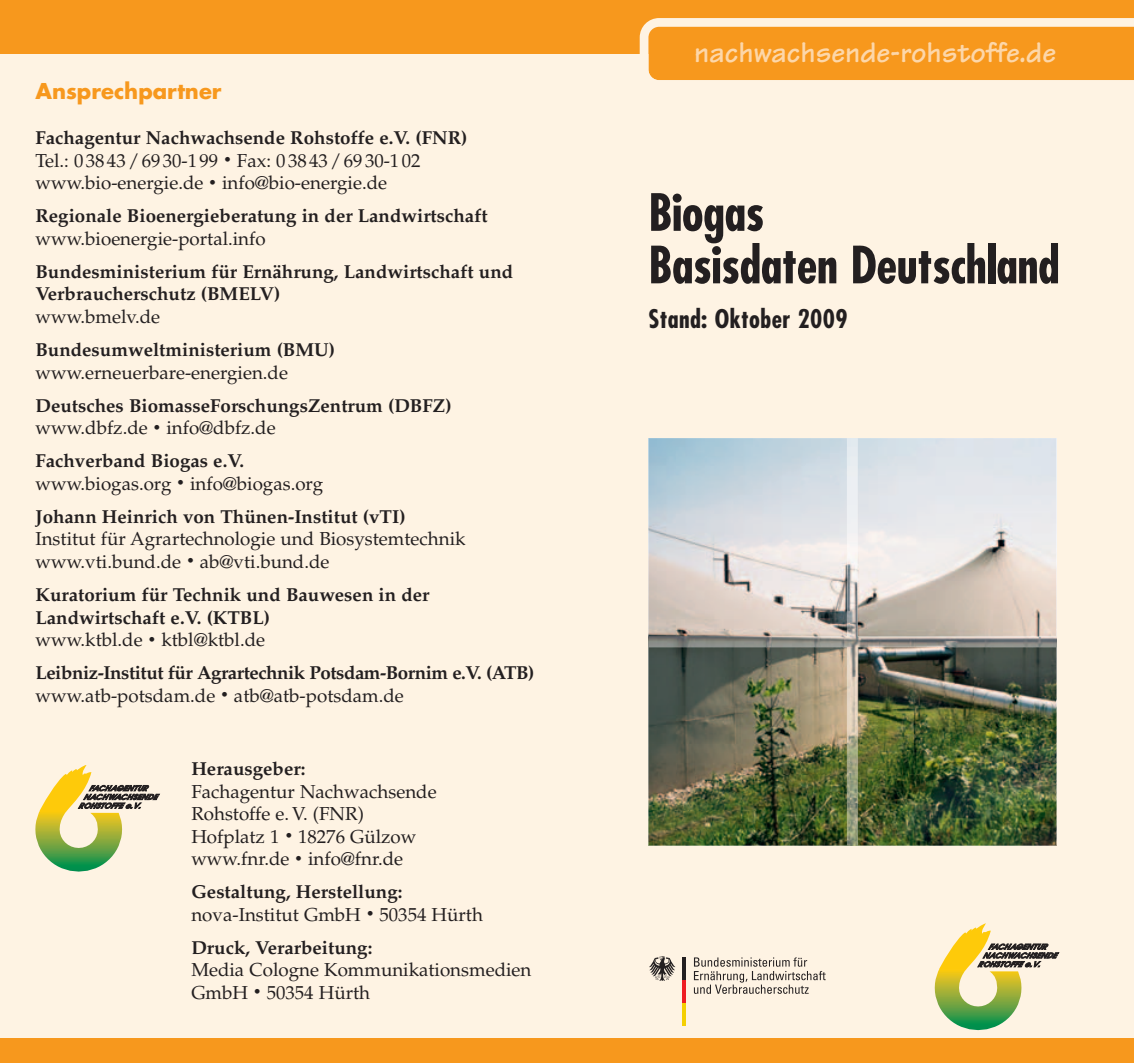
<style>
.page{position:relative;width:1134px;height:1063px;background:#fff}
.page>*{position:absolute;margin:0;border:0;box-sizing:border-box;transform-origin:0 0}
.t1{font:700 condensed 50px/52.5px "Futura";letter-spacing:-.01em;color:#231f20}
.t2{font:700 30px "Tekton";color:#fdd7a9}
.t3{font:700 condensed 25px "Futura";letter-spacing:.015em;color:#231f20}
.t4{font:700 21.25px "Futura";color:#f7981d}
.t5{font:18.75px/22.5px "Palatino";color:#231f20}
.t6{font:700 18.75px/22.5px "Palatino";color:#231f20}
.t7{font:700 18.75px/22.5px "Palatino";letter-spacing:-.025em;color:#231f20}
.s1{font-weight:700}
.s2{font-size:13.75px}
.s3{font-weight:400}
.s4{font-weight:400;font-size:13.75px}
</style>
<div class="page">
<div style="left:567px;top:0;width:567px;height:1063px;background:#fef3e3"></div>
<div style="left:567px;top:0;width:567px;height:53px;background:#f7981d"></div>
<img style="left:648px;top:438px;width:408px;height:408px">
<svg style="left:640px;top:18px;width:494px;height:62px"></svg>
<div style="left:567px;top:1038px;width:567px;height:25px;background:#f7981d"></div>
<svg style="left:955px;top:923px;width:36px;height:20px"></svg>
<svg style="left:935px;top:943px;width:124px;height:87px"></svg>
<hr style="left:682px;top:1003px;width:4px;height:22px;background:#f4cf02">
<hr style="left:682px;top:980px;width:4px;height:23px;background:#ee1d23">
<hr style="left:682px;top:957px;width:4px;height:23px;background:#231f20">
<svg style="left:649px;top:956px;width:26px;height:25px"></svg>
<svg style="left:694px;top:957px;width:132px;height:37px"></svg>
<div style="left:0;top:0;width:588px;height:1063px;background:#fef3e3"></div>
<div style="left:0;top:0;width:588px;height:53px;background:#f7981d"></div>
<div style="left:0;top:1038px;width:588px;height:25px;background:#f7981d"></div>
<svg style="left:55px;top:765px;width:67px;height:20px"></svg>
<svg style="left:35px;top:785px;width:125px;height:87px"></svg>
<p class="t4" style="left:35px;top:81px;width:188px">Ansprechpartner</p>
<p class="t5" style="left:35px;top:129px;width:434px"><span class="s1">Fachagentur Nachwachsende Rohstoffe e.V. (FNR)<br></span>Tel.: 0 38 43 / 69 30-1 99 <span class="s2">•</span> Fax: 0 38 43 / 69 30-1 02 www.bio-energie.de <span class="s2">•</span> info@bio-energie.de</p>
<p class="t6" style="left:35px;top:207px;width:454px">Regionale Bioenergieberatung in der Landwirtschaft</p>
<p class="t5" style="left:35px;top:229px;width:232px">www.bioenergie-portal.info</p>
<p class="t6" style="left:35px;top:262px;width:479px">Bundesministerium für Ernährung, Landwirtschaft und<br>Verbraucherschutz (BMELV)</p>
<p class="t5" style="left:35px;top:307px;width:126px">www.bmelv.de</p>
<p class="t6" style="left:35px;top:341px;width:301px">Bundesumweltministerium (BMU)</p>
<p class="t5" style="left:35px;top:363px;width:254px">www.erneuerbare-energien.de</p>
<p class="t6" style="left:35px;top:396px;width:418px">Deutsches BiomasseForschungsZentrum (DBFZ) <span class="s3">www.dbfz.de</span> <span class="s4">•</span> <span class="s3">info@dbfz.de</span></p>
<p class="t5" style="left:35px;top:452px;width:289px"><span class="s1">Fachverband Biogas e.V. </span>www.biogas.org <span class="s2">•</span> info@biogas.org</p>
<p class="t6" style="left:35px;top:507px;width:372px">Johann Heinrich von Thünen-Institut (vTI)</p>
<p class="t5" style="left:35px;top:530px;width:432px">Institut für Agrartechnologie und Biosystemtechnik www.vti.bund.de <span class="s2">•</span> ab@vti.bund.de</p>
<p class="t6" style="left:35px;top:586px;width:396px">Kuratorium für Technik und Bauwesen in der<br>Landwirtschaft e.V. (KTBL)<br><span class="s3">www.ktbl.de</span> <span class="s4">•</span> <span class="s3">ktbl@ktbl.de</span></p>
<p class="t7" style="left:35px;top:664px;width:500px">Leibniz-Institut für Agrartechnik Potsdam-Bornim e.V. (ATB) <span class="s3">www.atb-potsdam.de</span> <span class="s4">•</span> <span class="s3">atb@atb-potsdam.de</span></p>
<p class="t6" style="left:191px;top:760px;width:115px">Herausgeber:</p>
<p class="t5" style="left:191px;top:782px;width:247px">Fachagentur Nachwachsende<br>Rohstoffe e. V. (FNR)<br>Hofplatz 1 <span class="s2">•</span> 18276 Gülzow www.fnr.de <span class="s2">•</span> info@fnr.de</p>
<p class="t5" style="left:191px;top:883px;width:293px"><span class="s1">Gestaltung, Herstellung: </span>nova-Institut GmbH <span class="s2">•</span> 50354 Hürth</p>
<p class="t6" style="left:191px;top:938px;width:182px">Druck, Verarbeitung:</p>
<p class="t5" style="left:191px;top:961px;width:342px">Media Cologne Kommunikationsmedien<br>GmbH <span class="s2">•</span> 50354 Hürth</p>
<h2 class="t2" style="left:694px;top:42px;width:363px">nachwachsende-rohstoffe.de</h2>
<h1 class="t1" style="left:648px;top:191px;width:413px">Biogas<br>Basisdaten Deutschland</h1>
<h3 class="t3" style="left:648px;top:308px;width:201px">Stand: Oktober 2009</h3>
</div>
